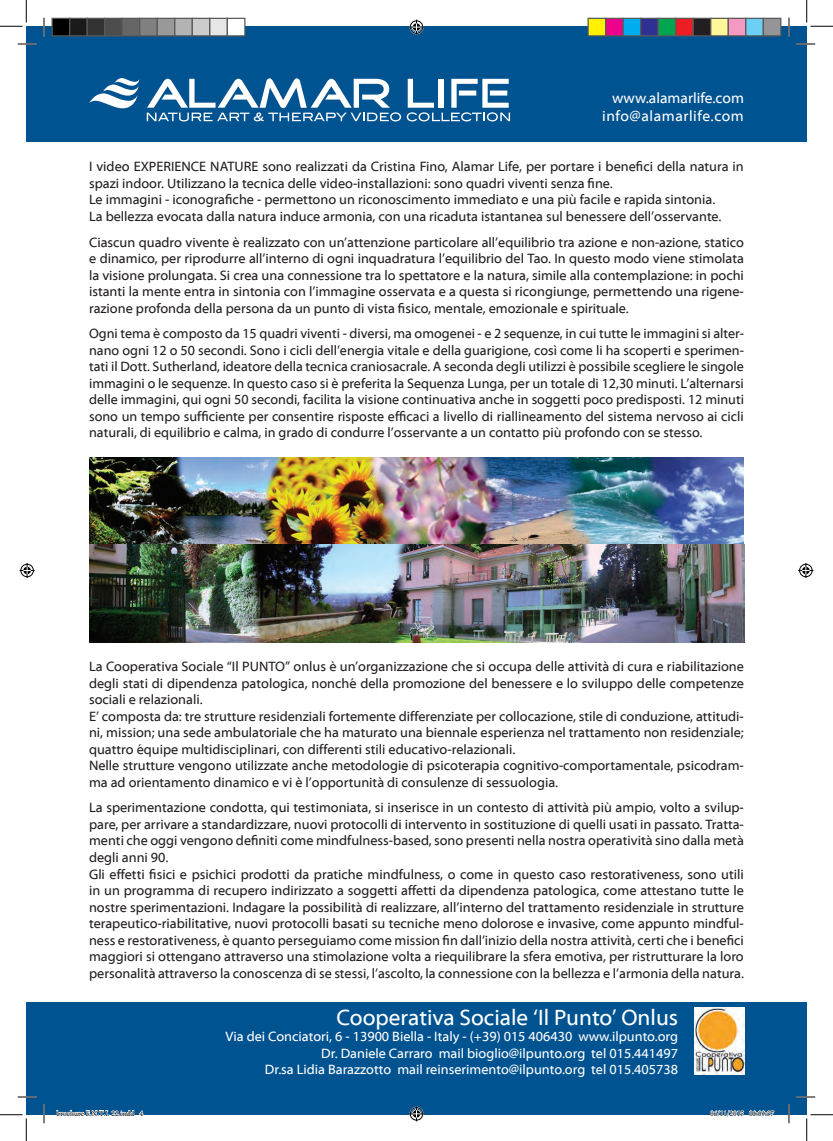
<style>
.page{position:relative;width:833px;height:1141px;background:#fff}
.page>*{position:absolute;margin:0;border:0;box-sizing:border-box;transform-origin:0 0}
.t1{font:22.5px "Myriad Web Pro";color:#fff}
.t2{font:15px "Myriad Web Pro";letter-spacing:.025em;color:#fff}
.t3{font:15px "Myriad Web Pro";color:#fff}
.t4{font:13.75px/16.5px "Myriad Web Pro";color:#231f20;text-align:justify}
.t5{font:13.75px "Myriad Web Pro";color:#fff}
.t6{font:7.5px "Minion Pro";color:#000}
</style>
<div class="page">
<img style="left:89px;top:457px;width:655px;height:185px">
<div style="left:26px;top:26px;width:780px;height:115px;background:#005391"></div>
<svg style="left:89px;top:78px;width:50px;height:31px"></svg>
<svg style="left:147px;top:78px;width:362px;height:43px"></svg>
<div style="left:26px;top:1002px;width:780px;height:112px;background:#005391"></div>
<img style="left:694px;top:1007px;width:49px;height:67px">
<svg style="left:18px;top:43px;width:18px;height:2px"></svg>
<svg style="left:796px;top:43px;width:18px;height:2px"></svg>
<svg style="left:18px;top:1096px;width:18px;height:1px"></svg>
<svg style="left:796px;top:1096px;width:18px;height:1px"></svg>
<svg style="left:43px;top:18px;width:2px;height:18px"></svg>
<svg style="left:43px;top:1104px;width:2px;height:19px"></svg>
<svg style="left:788px;top:18px;width:1px;height:18px"></svg>
<svg style="left:787px;top:1104px;width:2px;height:19px"></svg>
<svg style="left:0;top:0;width:27px;height:27px"></svg>
<svg style="left:0;top:1114px;width:27px;height:26px"></svg>
<svg style="left:806px;top:0;width:26px;height:27px"></svg>
<svg style="left:806px;top:1114px;width:26px;height:26px"></svg>
<svg style="left:409px;top:20px;width:15px;height:15px"></svg>
<svg style="left:409px;top:1106px;width:15px;height:15px"></svg>
<svg style="left:20px;top:563px;width:15px;height:15px"></svg>
<svg style="left:798px;top:563px;width:14px;height:15px"></svg>
<div style="left:52px;top:18px;width:18px;height:18px;background:#000"></div>
<div style="left:51px;top:18px;width:19px;height:18px;border:1px solid #595959"></div>
<div style="left:70px;top:18px;width:17px;height:18px;background:#1a1a1a"></div>
<div style="left:69px;top:18px;width:19px;height:18px;border:1px solid #595959"></div>
<div style="left:87px;top:18px;width:18px;height:18px;background:#333"></div>
<div style="left:86px;top:18px;width:19px;height:18px;border:1px solid #595959"></div>
<div style="left:105px;top:18px;width:17px;height:18px;background:#4d4d4d"></div>
<div style="left:104px;top:18px;width:19px;height:18px;border:1px solid #595959"></div>
<div style="left:122px;top:18px;width:18px;height:18px;background:#666"></div>
<div style="left:121px;top:18px;width:19px;height:18px;border:1px solid #595959"></div>
<div style="left:140px;top:18px;width:17px;height:18px;background:#808080"></div>
<div style="left:139px;top:18px;width:19px;height:18px;border:1px solid #595959"></div>
<div style="left:157px;top:18px;width:18px;height:18px;background:#999"></div>
<div style="left:156px;top:18px;width:19px;height:18px;border:1px solid #595959"></div>
<div style="left:175px;top:18px;width:17px;height:18px;background:#b3b3b3"></div>
<div style="left:174px;top:18px;width:19px;height:18px;border:1px solid #595959"></div>
<div style="left:192px;top:18px;width:18px;height:18px;background:#ccc"></div>
<div style="left:191px;top:18px;width:19px;height:18px;border:1px solid #595959"></div>
<div style="left:210px;top:18px;width:17px;height:18px;background:#e6e6e6"></div>
<div style="left:209px;top:18px;width:19px;height:18px;border:1px solid #595959"></div>
<div style="left:227px;top:18px;width:18px;height:18px;background:#fff"></div>
<div style="left:226px;top:18px;width:19px;height:18px;border:1px solid #595959"></div>
<div style="left:587px;top:18px;width:18px;height:18px;background:#fff101"></div>
<div style="left:587px;top:18px;width:19px;height:18px;border:1px solid #595959"></div>
<div style="left:605px;top:18px;width:17px;height:18px;background:#ed028c"></div>
<div style="left:604px;top:18px;width:19px;height:18px;border:1px solid #595959"></div>
<div style="left:622px;top:18px;width:18px;height:18px;background:#00aeef"></div>
<div style="left:622px;top:18px;width:19px;height:18px;border:1px solid #595959"></div>
<div style="left:640px;top:18px;width:17px;height:18px;background:#2e3092"></div>
<div style="left:639px;top:18px;width:19px;height:18px;border:1px solid #595959"></div>
<div style="left:657px;top:18px;width:18px;height:18px;background:#00a54f"></div>
<div style="left:657px;top:18px;width:19px;height:18px;border:1px solid #595959"></div>
<div style="left:675px;top:18px;width:17px;height:18px;background:#ee1d23"></div>
<div style="left:674px;top:18px;width:19px;height:18px;border:1px solid #595959"></div>
<div style="left:692px;top:18px;width:18px;height:18px;background:#231f20"></div>
<div style="left:692px;top:18px;width:19px;height:18px;border:1px solid #595959"></div>
<div style="left:710px;top:18px;width:17px;height:18px;background:#fff79a"></div>
<div style="left:709px;top:18px;width:19px;height:18px;border:1px solid #595959"></div>
<div style="left:727px;top:18px;width:18px;height:18px;background:#f499c2"></div>
<div style="left:727px;top:18px;width:19px;height:18px;border:1px solid #595959"></div>
<div style="left:745px;top:18px;width:17px;height:18px;background:#6bcff6"></div>
<div style="left:744px;top:18px;width:19px;height:18px;border:1px solid #595959"></div>
<div style="left:762px;top:18px;width:18px;height:18px;background:#939598"></div>
<div style="left:762px;top:18px;width:19px;height:18px;border:1px solid #595959"></div>
<svg style="left:56px;top:1109px;width:87px;height:6px"></svg>
<svg style="left:709px;top:1110px;width:64px;height:5px"></svg>
<p class="t3" style="left:612px;top:90px;width:133px">www.alamarlife.com</p>
<p class="t2" style="left:601px;top:108px;width:143px">info@alamarlife.com</p>
<p class="t4" style="left:89px;top:159px;width:655px">I video EXPERIENCE NATURE sono realizzati da Cristina Fino, Alamar Life, per portare i benefici della natura in spazi indoor. Utilizzano la tecnica delle video-installazioni: sono quadri viventi senza fine.</p>
<p class="t4" style="left:89px;top:192px;width:627px">Le immagini - iconografiche - permettono un riconoscimento immediato e una più facile e rapida sintonia.</p>
<p class="t4" style="left:89px;top:208px;width:633px">La bellezza evocata dalla natura induce armonia, con una ricaduta istantanea sul benessere dell’osservante.</p>
<p class="t4" style="left:89px;top:234px;width:656px">Ciascun quadro vivente è realizzato con un’attenzione particolare all’equilibrio tra azione e non-azione, statico e dinamico, per riprodurre all’interno di ogni inquadratura l’equilibrio del Tao. In questo modo viene stimolata la visione prolungata. Si crea una connessione tra lo spettatore e la natura, simile alla contemplazione: in pochi istanti la mente entra in sintonia con l’immagine osservata e a questa si ricongiunge, permettendo una rigene&shy;razione profonda della persona da un punto di vista fisico, mentale, emozionale e spirituale.</p>
<p class="t4" style="left:89px;top:325px;width:656px">Ogni tema è composto da 15 quadri viventi - diversi, ma omogenei - e 2 sequenze, in cui tutte le immagini si alter&shy;nano ogni 12 o 50 secondi. Sono i cicli dell’energia vitale e della guarigione, così come li ha scoperti e sperimen&shy;tati il Dott. Sutherland, ideatore della tecnica craniosacrale. A seconda degli utilizzi è possibile scegliere le singole immagini o le sequenze. In questo caso si è preferita la Sequenza Lunga, per un totale di 12,30 minuti. L’alternarsi delle immagini, qui ogni 50 secondi, facilita la visione continuativa anche in soggetti poco predisposti. 12 minuti sono un tempo sufficiente per consentire risposte efficaci a livello di riallineamento del sistema nervoso ai cicli naturali, di equilibrio e calma, in grado di condurre l’osservante a un contatto più profondo con se stesso.</p>
<p class="t4" style="left:89px;top:658px;width:656px">La Cooperativa Sociale “Il PUNTO” onlus è un’organizzazione che si occupa delle attività di cura e riabilitazione degli stati di dipendenza patologica, nonché della promozione del benessere e lo sviluppo delle competenze sociali e relazionali.</p>
<p class="t4" style="left:89px;top:708px;width:656px">E’ composta da: tre strutture residenziali fortemente differenziate per collocazione, stile di conduzione, attitudi&shy;ni, mission; una sede ambulatoriale che ha maturato una biennale esperienza nel trattamento non residenziale; quattro équipe multidisciplinari, con differenti stili educativo-relazionali.</p>
<p class="t4" style="left:89px;top:757px;width:656px">Nelle strutture vengono utilizzate anche metodologie di psicoterapia cognitivo-comportamentale, psicodram&shy;ma ad orientamento dinamico e vi è l’opportunità di consulenze di sessuologia.</p>
<p class="t4" style="left:89px;top:799px;width:656px">La sperimentazione condotta, qui testimoniata, si inserisce in un contesto di attività più ampio, volto a svilup&shy;pare, per arrivare a standardizzare, nuovi protocolli di intervento in sostituzione di quelli usati in passato. Tratta&shy;menti che oggi vengono definiti come mindfulness-based, sono presenti nella nostra operatività sino dalla metà degli anni 90.</p>
<p class="t4" style="left:89px;top:865px;width:656px">Gli effetti fisici e psichici prodotti da pratiche mindfulness, o come in questo caso restorativeness, sono utili in un programma di recupero indirizzato a soggetti affetti da dipendenza patologica, come attestano tutte le nostre sperimentazioni. Indagare la possibilità di realizzare, all’interno del trattamento residenziale in strutture terapeutico-riabilitative, nuovi protocolli basati su tecniche meno dolorose e invasive, come appunto mindful&shy;ness e restorativeness, è quanto perseguiamo come mission fin dall’inizio della nostra attività, certi che i benefici maggiori si ottengano attraverso una stimolazione volta a riequilibrare la sfera emotiva, per ristrutturare la loro personalità attraverso la conoscenza di se stessi, l’ascolto, la connessione con la bellezza e l’armonia della natura.</p>
<p class="t1" style="left:336px;top:1004px;width:343px">Cooperativa Sociale ‘Il Punto’ Onlus</p>
<p class="t5" style="left:225px;top:1028px;width:454px">Via dei Conciatori, 6 - 13900 Biella - Italy - (+39) 015 406430 www.ilpunto.org</p>
<p class="t5" style="left:321px;top:1045px;width:358px">Dr. Daniele Carraro mail bioglio@ilpunto.org tel 015.441497</p>
<p class="t5" style="left:265px;top:1061px;width:414px">Dr.sa Lidia Barazzotto mail reinserimento@ilpunto.org tel 015.405738</p>
<p class="t6" style="left:56px;top:1108px;width:88px">brochure E.N.T.I. 22.indd 4</p>
<p class="t6" style="left:709px;top:1108px;width:65px">06/11/2015 00:09:37</p>
</div>
